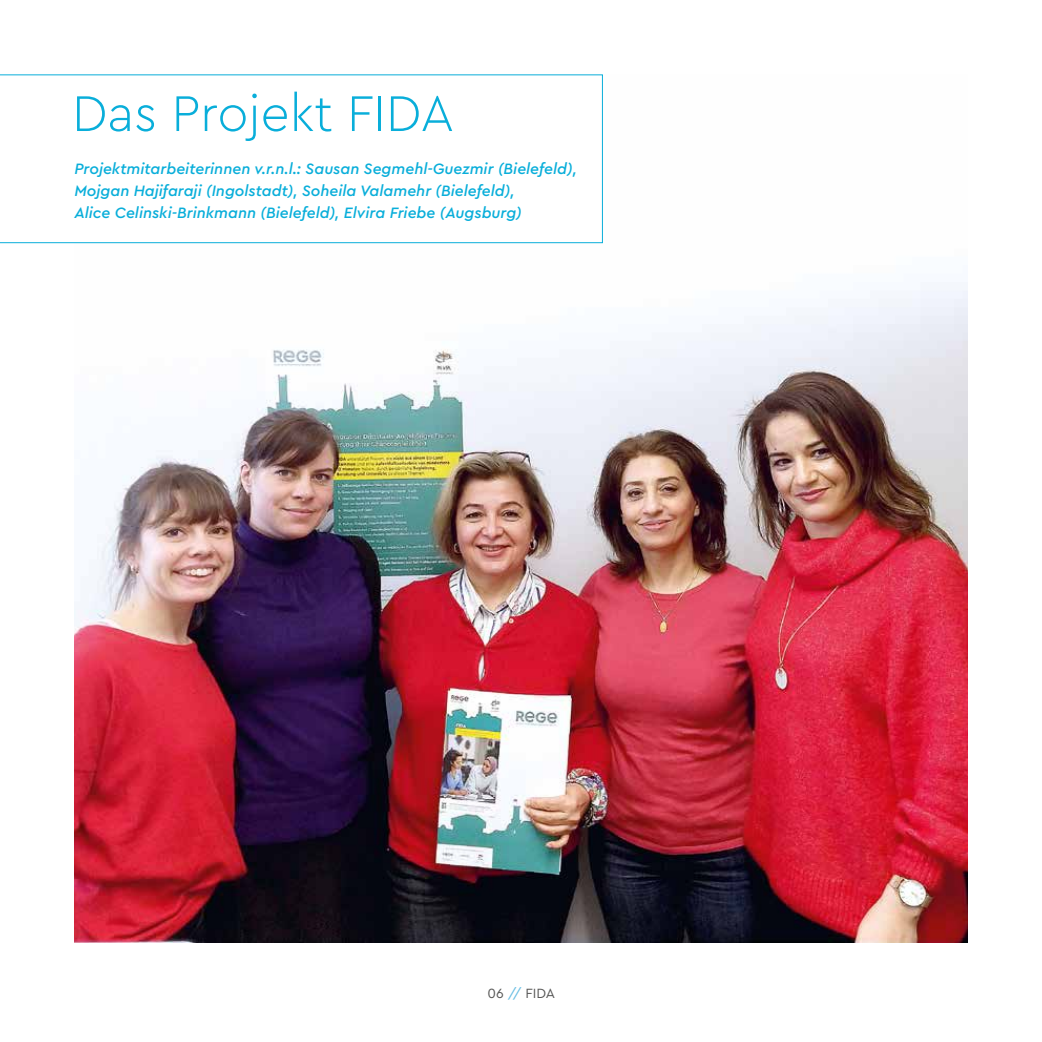
<style>
.page{position:relative;width:1042px;height:1042px;background:#fff}
.page>*{position:absolute;margin:0;border:0;box-sizing:border-box;transform-origin:0 0}
.t1{font:300 52.5px "Cera Bielefeld";color:#09aeda}
.t2{font:italic 500 15.75px/21.9px "Cera Bielefeld";color:#09aeda}
.t3{font:14px "Cera Bielefeld";color:#575756}
.s1{color:#69bee3}
</style>
<div class="page">
<img style="left:74px;top:243px;width:893px;height:700px">
<svg style="left:0;top:74px;width:603px;height:169px"></svg>
<h1 class="t1" style="left:72px;top:78px;width:384px">Das Projekt FIDA</h1>
<p class="t2" style="left:74px;top:157px;width:504px">Projektmitarbeiterinnen v.r.n.l.: Sausan Segmehl-Guezmir (Bielefeld),<br>Mojgan Hajifaraji (Ingolstadt), Soheila Valamehr (Bielefeld),<br>Alice Celinski-Brinkmann (Bielefeld), Elvira Friebe (Augsburg)</p>
<p class="t3" style="left:487px;top:984px;width:69px">06 <span class="s1">//</span> FIDA</p>
</div>
